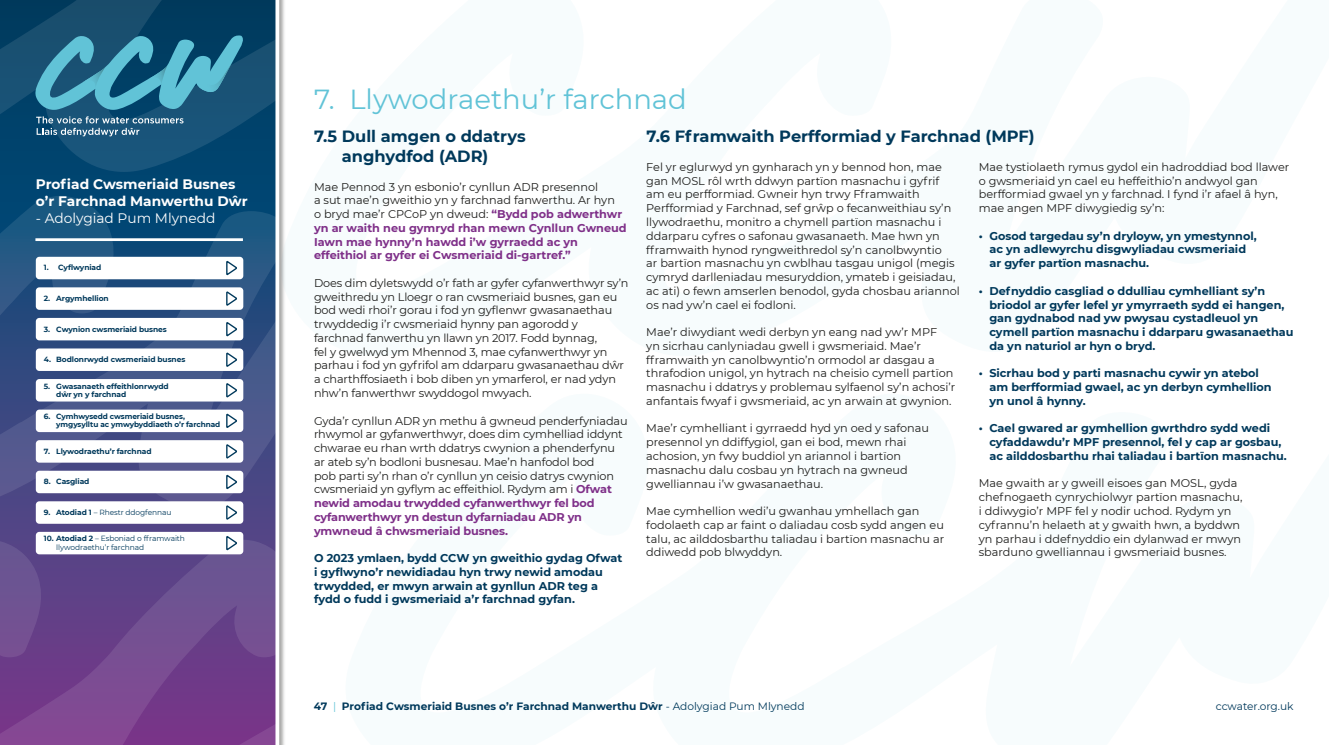
<style>
.page{position:relative;width:1329px;height:745px;background:#fff}
.page>*{position:absolute;margin:0;border:0;box-sizing:border-box;transform-origin:0 0}
.t1{font:27.5px "Montserrat";color:#61c3d7}
.t2{font:700 16.25px/19.5px "Montserrat";color:#00395b;text-align:center}
.t3{font:700 13.75px/16.5px "Montserrat";color:#fff}
.t4{font:13.75px "Montserrat";color:#fff}
.t5{font:11.25px/13.8px "Montserrat";color:#1d1d1b}
.t6{font:700 11.25px/13.8px "Montserrat";color:#00395b}
.t7{font:700 11.25px/13.8px "Montserrat";color:#7f3089}
.t8{font:700 10.62px "Montserrat";color:#00395b}
.t9{font:10.62px "Montserrat";letter-spacing:-.01em;color:#00395b}
.t10{font:700 7.5px/8.1px "Montserrat";letter-spacing:-.01em;color:#00395b}
.t11{font:7.5px/8.1px "Montserrat";letter-spacing:-.01em;color:#00395b}
.s1{font-weight:700}
.s2{font-weight:400;color:#1d1d1b}
.s3{font-weight:700;color:#7f3089}
.s4{font-weight:400;color:#61c3d7}
.s5{font-weight:400}
</style>
<div class="page">
<div style="left:0;top:0;width:285px;height:744px;background:#1d1d1b;opacity:.4"></div>
<svg style="left:0;top:172px;width:275px;height:367px;background:#1f487a"></svg>
<svg style="left:0;top:539px;width:275px;height:205px;background:#6e458c"></svg>
<svg style="left:0;top:0;width:275px;height:172px;background:#0b476d"></svg>
<svg style="left:0;top:196px;width:275px;height:316px;background:#315283"></svg>
<hr style="left:35px;top:238px;width:208px;height:3px;background:#fff">
<svg style="left:35px;top:35px;width:210px;height:75px;background:#307b98"></svg>
<img style="left:82px;top:67px;width:23px;height:22px">
<img style="left:148px;top:65px;width:20px;height:19px">
<img style="left:196px;top:62px;width:36px;height:30px">
<svg style="left:36px;top:116px;width:147px;height:20px;background:#437391"></svg>
<svg style="left:275px;top:0;width:4px;height:744px"></svg>
<div style="left:36px;top:256px;width:207px;height:23px;background:#fff;border-radius:4px"></div>
<svg style="left:226px;top:260px;width:11px;height:15px"></svg>
<div style="left:36px;top:287px;width:207px;height:22px;background:#fff;border-radius:4px"></div>
<svg style="left:226px;top:291px;width:11px;height:14px"></svg>
<div style="left:36px;top:318px;width:207px;height:22px;background:#fff;border-radius:4px"></div>
<svg style="left:226px;top:322px;width:11px;height:14px"></svg>
<div style="left:36px;top:348px;width:207px;height:23px;background:#fff;border-radius:4px"></div>
<svg style="left:226px;top:352px;width:11px;height:14px"></svg>
<div style="left:36px;top:379px;width:207px;height:22px;background:#fff;border-radius:4px"></div>
<svg style="left:226px;top:383px;width:11px;height:14px"></svg>
<div style="left:36px;top:409px;width:207px;height:23px;background:#fff;border-radius:4px"></div>
<svg style="left:226px;top:413px;width:11px;height:15px"></svg>
<div style="left:36px;top:440px;width:207px;height:22px;background:#fff;border-radius:4px"></div>
<svg style="left:226px;top:444px;width:11px;height:14px"></svg>
<div style="left:36px;top:470px;width:207px;height:23px;background:#fff;border-radius:4px"></div>
<svg style="left:226px;top:474px;width:11px;height:15px"></svg>
<div style="left:36px;top:501px;width:207px;height:22px;background:#fff;border-radius:4px"></div>
<svg style="left:226px;top:505px;width:11px;height:14px"></svg>
<div style="left:36px;top:531px;width:207px;height:23px;background:#fff;border-radius:4px"></div>
<svg style="left:226px;top:536px;width:11px;height:14px"></svg>
<p class="t3" style="left:36px;top:175px;width:213px">Profiad Cwsmeriaid Busnes o’r Farchnad Manwerthu Dŵr</p>
<p class="t4" style="left:36px;top:208px;width:181px">- Adolygiad Pum Mlynedd</p>
<p class="t10" style="left:44px;top:263px;width:59px">1. Cyflwyniad</p>
<p class="t10" style="left:44px;top:294px;width:66px">2. Argymhellion</p>
<p class="t10" style="left:44px;top:324px;width:125px">3. Cwynion cwsmeriaid busnes</p>
<p class="t10" style="left:44px;top:355px;width:143px">4. Bodlonrwydd cwsmeriaid busnes</p>
<p class="t10" style="left:56px;top:381px;width:114px;text-indent:-12px">5. Gwasanaeth effeithlonrwydd dŵr yn y farchnad</p>
<p class="t10" style="left:56px;top:412px;width:165px;text-indent:-12px">6. Cymhwysedd cwsmeriaid busnes, ymgysylltu ac ymwybyddiaeth o’r farchnad</p>
<p class="t10" style="left:44px;top:446px;width:109px">7. Llywodraethu’r farchnad</p>
<p class="t10" style="left:44px;top:477px;width:47px">8. Casgliad</p>
<p class="t11" style="left:44px;top:507px;width:129px"><span class="s1">9. Atodiad 1</span> – Rhestr ddogfennau</p>
<p class="t11" style="left:56px;top:534px;width:130px;text-indent:-12px"><span class="s1">10. Atodiad 2</span> – Esboniad o fframwaith llywodraethu’r farchnad</p>
<h1 class="t1" style="left:314px;top:80px;width:374px">7. Llywodraethu’r farchnad</h1>
<h2 class="t2" style="left:314px;top:126px;width:213px">7.5 Dull amgen o ddatrys anghydfod (ADR)</h2>
<h2 class="t2" style="left:646px;top:126px;width:390px">7.6 Fframwaith Perfformiad y Farchnad (MPF)</h2>
<p class="t7" style="left:314px;top:179px;width:314px"><span class="s2">Mae Pennod 3 yn esbonio’r cynllun ADR presennol<br>a sut mae’n gweithio yn y farchnad fanwerthu. Ar hyn<br>o bryd mae’r CPCoP yn dweud:</span> “Bydd pob adwerthwr yn ar waith neu gymryd rhan mewn Cynllun Gwneud Iawn mae hynny’n hawdd i’w gyrraedd ac yn effeithiol ar gyfer ei Cwsmeriaid di-gartref.”</p>
<p class="t5" style="left:314px;top:275px;width:316px">Does dim dyletswydd o’r fath ar gyfer cyfanwerthwyr sy’n gweithredu yn Lloegr o ran cwsmeriaid busnes, gan eu bod wedi rhoi’r gorau i fod yn gyflenwr gwasanaethau trwyddedig i’r cwsmeriaid hynny pan agorodd y farchnad fanwerthu yn llawn yn 2017. Fodd bynnag,<br>fel y gwelwyd ym Mhennod 3, mae cyfanwerthwyr yn parhau i fod yn gyfrifol am ddarparu gwasanaethau dŵr a charthffosiaeth i bob diben yn ymarferol, er nad ydyn nhw’n fanwerthwr swyddogol mwyach.</p>
<p class="t5" style="left:314px;top:413px;width:315px">Gyda’r cynllun ADR yn methu â gwneud penderfyniadau rhwymol ar gyfanwerthwyr, does dim cymhelliad iddynt chwarae eu rhan wrth ddatrys cwynion a phenderfynu ar ateb sy’n bodloni busnesau. Mae’n hanfodol bod<br>pob parti sy’n rhan o’r cynllun yn ceisio datrys cwynion cwsmeriaid yn gyflym ac effeithiol. Rydym am i <span class="s3">Ofwat newid amodau trwydded cyfanwerthwyr fel bod cyfanwerthwyr yn destun dyfarniadau ADR yn ymwneud â chwsmeriaid busnes.</span></p>
<p class="t6" style="left:314px;top:550px;width:310px">O 2023 ymlaen, bydd CCW yn gweithio gydag Ofwat i gyflwyno’r newidiadau hyn trwy newid amodau trwydded, er mwyn arwain at gynllun ADR teg a fydd o fudd i gwsmeriaid a’r farchnad gyfan.</p>
<p class="t5" style="left:646px;top:159px;width:315px">Fel yr eglurwyd yn gynharach yn y bennod hon, mae gan MOSL rôl wrth ddwyn partïon masnachu i gyfrif am eu perfformiad. Gwneir hyn trwy Fframwaith Perfformiad y Farchnad, sef grŵp o fecanweithiau sy’n llywodraethu, monitro a chymell partïon masnachu i ddarparu cyfres o safonau gwasanaeth. Mae hwn yn fframwaith hynod ryngweithredol sy’n canolbwyntio<br>ar bartïon masnachu yn cwblhau tasgau unigol (megis cymryd darlleniadau mesuryddion, ymateb i geisiadau, ac ati) o fewn amserlen benodol, gyda chosbau ariannol os nad yw’n cael ei fodloni.</p>
<p class="t5" style="left:646px;top:324px;width:310px">Mae’r diwydiant wedi derbyn yn eang nad yw’r MPF<br>yn sicrhau canlyniadau gwell i gwsmeriaid. Mae’r fframwaith yn canolbwyntio’n ormodol ar dasgau a thrafodion unigol, yn hytrach na cheisio cymell partïon masnachu i ddatrys y problemau sylfaenol sy’n achosi’r anfantais fwyaf i gwsmeriaid, ac yn arwain at gwynion.</p>
<p class="t5" style="left:646px;top:421px;width:284px">Mae’r cymhelliant i gyrraedd hyd yn oed y safonau presennol yn ddiffygiol, gan ei bod, mewn rhai achosion, yn fwy buddiol yn ariannol i bartïon masnachu dalu cosbau yn hytrach na gwneud gwelliannau i’w gwasanaethau.</p>
<p class="t5" style="left:646px;top:503px;width:299px">Mae cymhellion wedi’u gwanhau ymhellach gan fodolaeth cap ar faint o daliadau cosb sydd angen eu talu, ac ailddosbarthu taliadau i bartïon masnachu ar ddiwedd pob blwyddyn.</p>
<p class="t5" style="left:979px;top:159px;width:312px">Mae tystiolaeth rymus gydol ein hadroddiad bod llawer o gwsmeriaid yn cael eu heffeithio’n andwyol gan berfformiad gwael yn y farchnad. I fynd i’r afael â hyn, mae angen MPF diwygiedig sy’n:</p>
<p class="t6" style="left:989px;top:228px;width:269px;text-indent:-11px">• Gosod targedau sy’n dryloyw, yn ymestynnol, ac yn adlewyrchu disgwyliadau cwsmeriaid ar gyfer partïon masnachu.</p>
<p class="t6" style="left:989px;top:283px;width:306px;text-indent:-11px">• Defnyddio casgliad o ddulliau cymhelliant sy’n briodol ar gyfer lefel yr ymyrraeth sydd ei hangen, gan gydnabod nad yw pwysau cystadleuol yn cymell partïon masnachu i ddarparu gwasanaethau da yn naturiol ar hyn o bryd.</p>
<p class="t6" style="left:989px;top:365px;width:284px;text-indent:-11px">• Sicrhau bod y parti masnachu cywir yn atebol am berfformiad gwael, ac yn derbyn cymhellion yn unol â hynny.</p>
<p class="t6" style="left:989px;top:420px;width:299px;text-indent:-11px">• Cael gwared ar gymhellion gwrthdro sydd wedi cyfaddawdu’r MPF presennol, fel y cap ar gosbau, ac ailddosbarthu rhai taliadau i bartïon masnachu.</p>
<p class="t5" style="left:979px;top:476px;width:265px">Mae gwaith ar y gweill eisoes gan MOSL, gyda chefnogaeth cynrychiolwyr partïon masnachu, i ddiwygio’r MPF fel y nodir uchod. Rydym yn cyfrannu’n helaeth at y gwaith hwn, a byddwn yn parhau i ddefnyddio ein dylanwad er mwyn sbarduno gwelliannau i gwsmeriaid busnes.</p>
<p class="t8" style="left:314px;top:697px;width:492px">47 <span class="s4">|</span> Profiad Cwsmeriaid Busnes o’r Farchnad Manwerthu Dŵr <span class="s5">- Adolygiad Pum Mlynedd</span></p>
<p class="t9" style="left:1216px;top:698px;width:79px">ccwater.org.uk</p>
</div>
